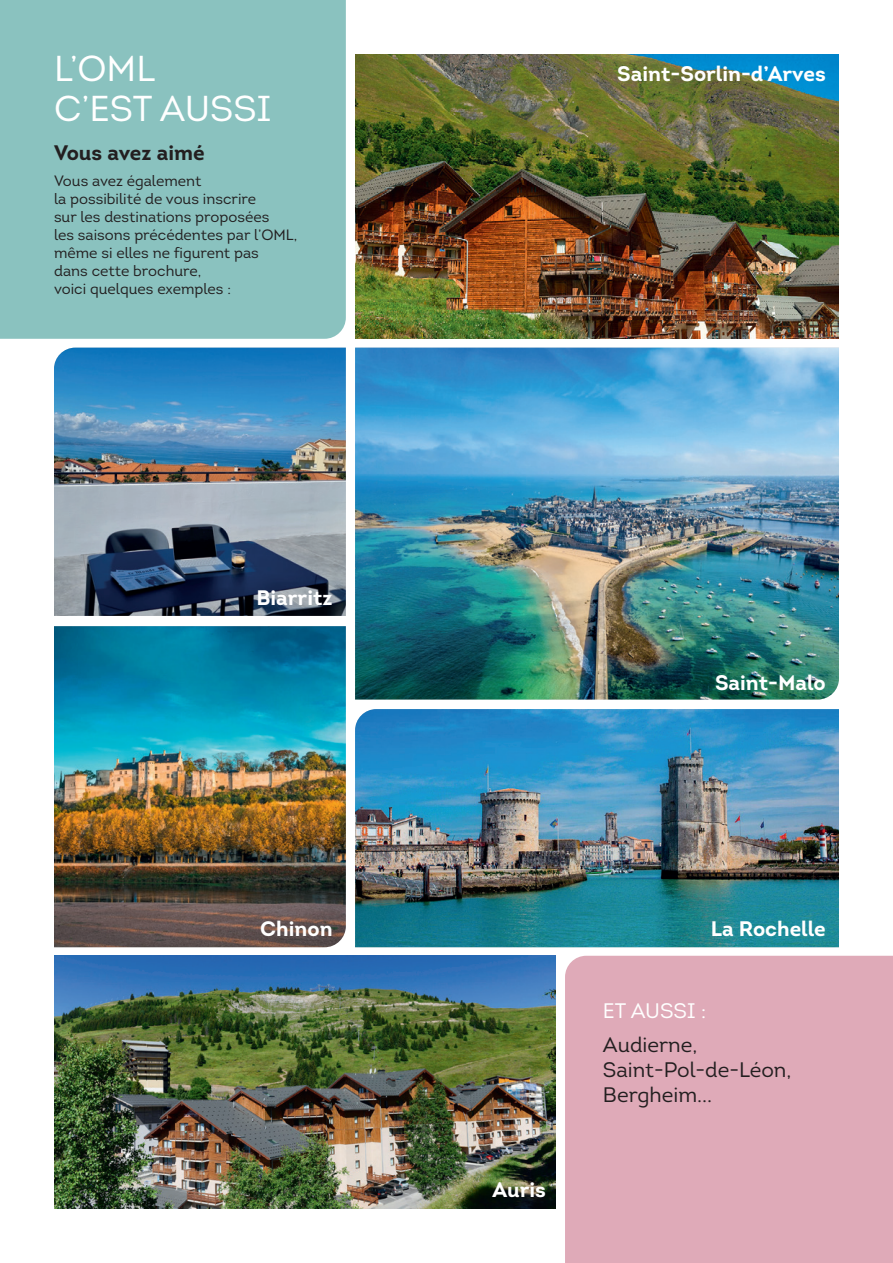
<style>
.page{position:relative;width:893px;height:1263px;background:#fff}
.page>*{position:absolute;margin:0;border:0;box-sizing:border-box;transform-origin:0 0}
.t1{font:36px/40.3px "Intro";color:#fff}
.t2{font:700 21px "Intro";color:#fff}
.t3{font:21px/25.2px "Intro";color:#231f20}
.t4{font:700 21px "Intro";color:#231f20}
.t5{font:21px "Intro";color:#fff}
.t6{font:15px/18px "Intro";color:#231f20}
</style>
<div class="page">
<div style="left:0;top:0;width:346px;height:339px;background:#8ac2bf"></div>
<div style="left:565px;top:956px;width:328px;height:307px;background:#dfaab8"></div>
<img style="left:355px;top:54px;width:484px;height:284px">
<img style="left:54px;top:956px;width:502px;height:253px">
<img style="left:54px;top:348px;width:292px;height:268px">
<img style="left:54px;top:626px;width:292px;height:321px">
<img style="left:355px;top:709px;width:484px;height:238px">
<img style="left:355px;top:348px;width:484px;height:351px">
<h1 class="t1" style="left:54px;top:49px;width:219px">L’OML<br>C’EST AUSSI</h1>
<h2 class="t4" style="left:54px;top:139px;width:152px">Vous avez aimé</h2>
<p class="t6" style="left:54px;top:172px;width:245px">Vous avez également<br>la possibilité de vous inscrire<br>sur les destinations proposées<br>les saisons précédentes par l’OML, même si elles ne figurent pas<br>dans cette brochure,<br>voici quelques exemples :</p>
<h2 class="t2" style="left:256px;top:584px;width:78px">Biarritz</h2>
<h2 class="t2" style="left:617px;top:61px;width:210px">Saint-Sorlin-d’Arves</h2>
<h2 class="t2" style="left:715px;top:669px;width:112px">Saint-Malo</h2>
<h2 class="t2" style="left:260px;top:915px;width:74px">Chinon</h2>
<h2 class="t2" style="left:711px;top:915px;width:116px">La Rochelle</h2>
<h2 class="t2" style="left:492px;top:1176px;width:55px">Auris</h2>
<h2 class="t5" style="left:603px;top:998px;width:105px">ET AUSSI :</h2>
<h2 class="t3" style="left:603px;top:1032px;width:190px">Audierne,<br>Saint-Pol-de-Léon,<br>Bergheim...</h2>
</div>
